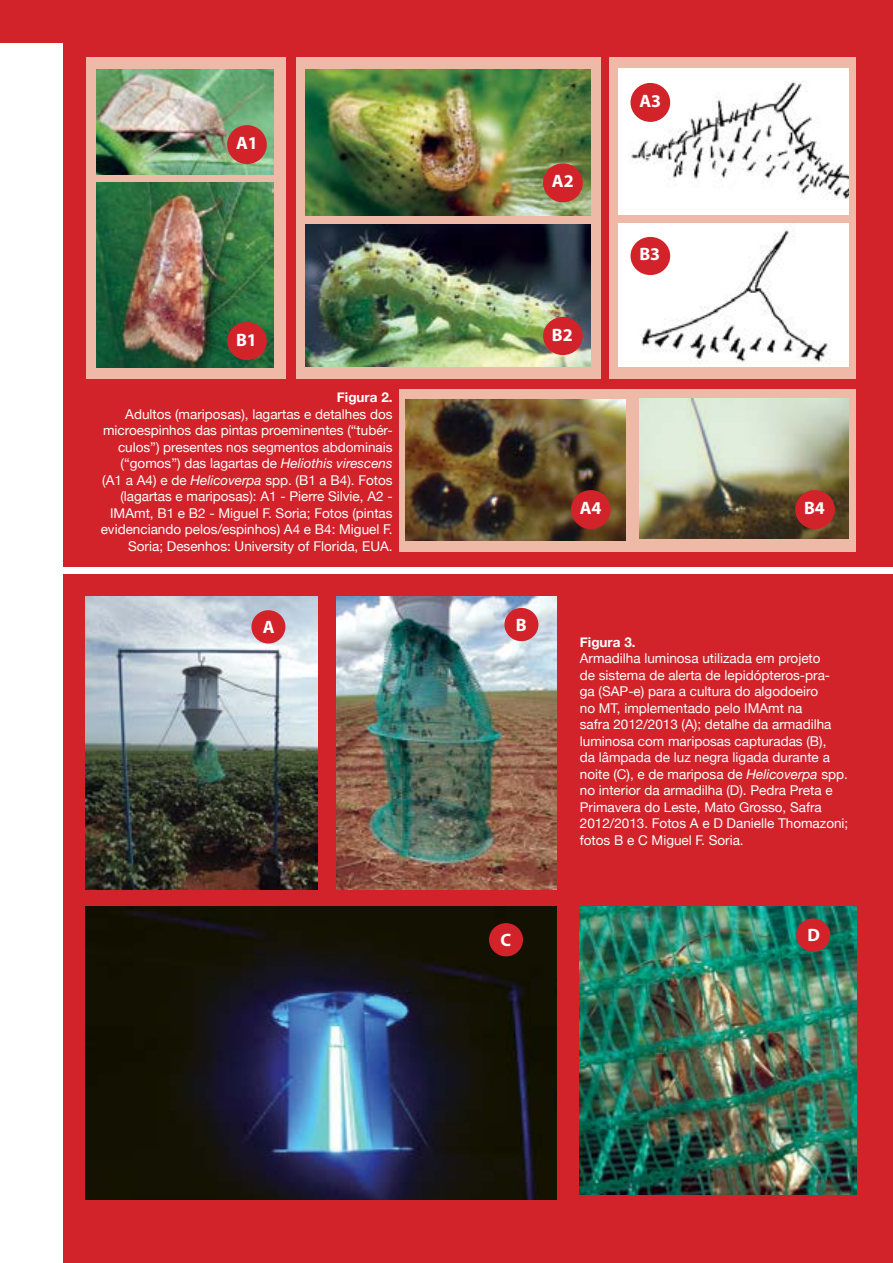
<style>
.page{position:relative;width:893px;height:1263px;background:#fff}
.page>*{position:absolute;margin:0;border:0;box-sizing:border-box;transform-origin:0 0}
.t1{font:700 18px "Myriad Pro";color:#fff}
.t2{font:13.5px/16.5px "Helvetica Neue";color:#fff;text-align:right}
.t3{font:700 13.5px "Helvetica Neue";color:#fff}
.s1{font-style:italic}
</style>
<div class="page">
<div style="left:64px;top:575px;width:829px;height:688px;background:#d2232a"></div>
<div style="left:64px;top:29px;width:829px;height:537px;background:#d2232a"></div>
<div style="left:86px;top:57px;width:200px;height:321px;background:#eebaa7"></div>
<div style="left:296px;top:57px;width:305px;height:321px;background:#eebaa7"></div>
<div style="left:609px;top:57px;width:247px;height:321px;background:#eebaa7"></div>
<div style="left:400px;top:389px;width:456px;height:163px;background:#eebaa7"></div>
<div style="left:0;top:0;width:893px;height:43px;background:#d2232a"></div>
<img style="left:96px;top:69px;width:178px;height:106px">
<img style="left:305px;top:69px;width:286px;height:147px">
<img style="left:619px;top:68px;width:229px;height:147px">
<img style="left:406px;top:399px;width:219px;height:141px">
<img style="left:96px;top:183px;width:178px;height:184px">
<img style="left:305px;top:224px;width:286px;height:143px">
<img style="left:619px;top:223px;width:229px;height:143px">
<img style="left:639px;top:399px;width:209px;height:140px">
<div style="left:227px;top:125px;width:40px;height:39px;background:#d2232a;border-radius:50%"></div>
<div style="left:227px;top:322px;width:40px;height:38px;background:#d2232a;border-radius:50%"></div>
<div style="left:543px;top:163px;width:40px;height:39px;background:#d2232a;border-radius:50%"></div>
<div style="left:543px;top:317px;width:40px;height:38px;background:#d2232a;border-radius:50%"></div>
<div style="left:630px;top:83px;width:40px;height:39px;background:#d2232a;border-radius:50%"></div>
<div style="left:630px;top:237px;width:40px;height:38px;background:#d2232a;border-radius:50%"></div>
<div style="left:571px;top:490px;width:40px;height:39px;background:#d2232a;border-radius:50%"></div>
<div style="left:795px;top:490px;width:40px;height:39px;background:#d2232a;border-radius:50%"></div>
<img style="left:86px;top:597px;width:232px;height:293px">
<img style="left:337px;top:597px;width:219px;height:293px">
<img style="left:86px;top:906px;width:471px;height:293px">
<img style="left:580px;top:906px;width:276px;height:288px">
<div style="left:504px;top:608px;width:34px;height:33px;background:#d2232a;border-radius:50%"></div>
<div style="left:251px;top:610px;width:34px;height:33px;background:#d2232a;border-radius:50%"></div>
<div style="left:796px;top:918px;width:34px;height:34px;background:#d2232a;border-radius:50%"></div>
<div style="left:489px;top:923px;width:34px;height:33px;background:#d2232a;border-radius:50%"></div>
<h1 class="t1" style="left:236px;top:131px;width:23px">A1</h1>
<h1 class="t1" style="left:552px;top:169px;width:23px">A2</h1>
<h1 class="t1" style="left:639px;top:89px;width:23px">A3</h1>
<h1 class="t1" style="left:639px;top:243px;width:22px">B3</h1>
<h1 class="t1" style="left:236px;top:328px;width:22px">B1</h1>
<p class="t3" style="left:337px;top:389px;width:57px">Figura 2.</p>
<p class="t2" style="left:101px;top:405px;width:293px">Adultos (mariposas), lagartas e detalhes dos microespinhos das pintas proeminentes (“tubér&shy;culos”) presentes nos segmentos abdominais (“gomos”) das lagartas de <span class="s1">Heliothis virescens </span>(A1 a A4) e de <span class="s1">Helicoverpa</span> spp. (B1 a B4). Fotos (lagartas e mariposas): A1 - Pierre Silvie, A2 - IMAmt, B1 e B2 - Miguel F. Soria; Fotos (pintas evidenciando pelos/espinhos) A4 e B4: Miguel F.<br>Soria; Desenhos: University of Florida, EUA.</p>
<h1 class="t1" style="left:263px;top:615px;width:13px">A</h1>
<h1 class="t1" style="left:516px;top:613px;width:12px">B</h1>
<h1 class="t1" style="left:552px;top:323px;width:22px">B2</h1>
<h1 class="t1" style="left:580px;top:496px;width:23px">A4</h1>
<h1 class="t1" style="left:804px;top:496px;width:22px">B4</h1>
<p class="t3" style="left:580px;top:634px;width:57px">Figura 3.</p>
<p class="t2" style="left:580px;top:650px;width:270px;text-align:left">Armadilha luminosa utilizada em projeto<br>de sistema de alerta de lepidópteros-pra&shy;ga (SAP-e) para a cultura do algodoeiro<br>no MT, implementado pelo IMAmt na<br>safra 2012/2013 (A); detalhe da armadilha luminosa com mariposas capturadas (B),<br>da lâmpada de luz negra ligada durante a noite (C), e de mariposa de <span class="s1">Helicoverpa</span> spp. no interior da armadilha (D). Pedra Preta e Primavera do Leste, Mato Grosso, Safra 2012/2013. Fotos A e D Danielle Thomazoni; fotos B e C Miguel F. Soria.</p>
<h1 class="t1" style="left:500px;top:928px;width:12px">C</h1>
<h1 class="t1" style="left:808px;top:923px;width:14px">D</h1>
</div>
